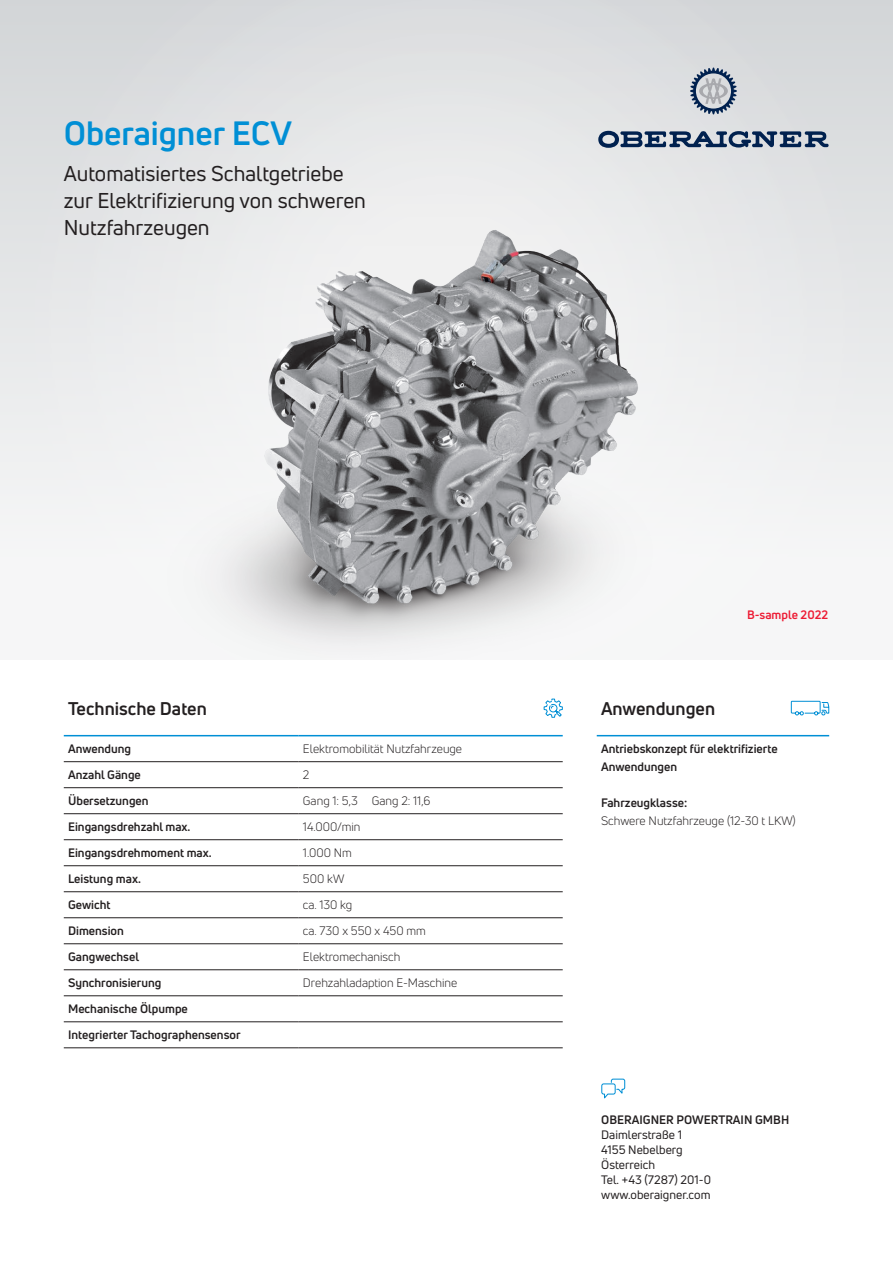
<style>
.page{position:relative;width:893px;height:1263px;background:#fff}
.page>*{position:absolute;margin:0;border:0;box-sizing:border-box;transform-origin:0 0}
.t1{font:700 33px "Uni Neue";color:#008fd5}
.t2{font:21px/27px "Uni Neue";color:#231f20}
.t3{font:700 18px "Uni Neue";color:#231f20}
.t4{font:700 12px/26px "Uni Neue";color:#231f20}
.t5{font:12px "Uni Neue";color:#231f20}
.t6{font:12px/15px "Uni Neue";color:#231f20}
.t7{font:700 12px "Uni Neue";color:#ed1a33}
</style>
<div class="page">
<div style="left:0;top:0;width:893px;height:659px;background:linear-gradient(to bottom,#d8dbdc,#f9f9fa)"></div>
<img style="left:108px;top:192px;width:653px;height:467px">
<hr style="left:64px;top:761px;width:235px;height:1px;background:#231f20">
<hr style="left:299px;top:761px;width:264px;height:1px;background:#231f20">
<hr style="left:64px;top:787px;width:235px;height:1px;background:#231f20">
<hr style="left:299px;top:787px;width:264px;height:1px;background:#231f20">
<hr style="left:64px;top:813px;width:235px;height:1px;background:#231f20">
<hr style="left:299px;top:813px;width:264px;height:1px;background:#231f20">
<hr style="left:64px;top:839px;width:235px;height:1px;background:#231f20">
<hr style="left:299px;top:839px;width:264px;height:1px;background:#231f20">
<hr style="left:64px;top:865px;width:235px;height:1px;background:#231f20">
<hr style="left:299px;top:865px;width:264px;height:1px;background:#231f20">
<hr style="left:64px;top:891px;width:235px;height:1px;background:#231f20">
<hr style="left:299px;top:891px;width:264px;height:1px;background:#231f20">
<hr style="left:64px;top:917px;width:235px;height:1px;background:#231f20">
<hr style="left:299px;top:917px;width:264px;height:1px;background:#231f20">
<hr style="left:64px;top:943px;width:235px;height:1px;background:#231f20">
<hr style="left:299px;top:943px;width:264px;height:1px;background:#231f20">
<hr style="left:64px;top:969px;width:235px;height:1px;background:#231f20">
<hr style="left:299px;top:969px;width:264px;height:1px;background:#231f20">
<hr style="left:64px;top:995px;width:235px;height:1px;background:#231f20">
<hr style="left:299px;top:995px;width:264px;height:1px;background:#231f20">
<hr style="left:64px;top:1021px;width:235px;height:1px;background:#231f20">
<hr style="left:299px;top:1021px;width:264px;height:1px;background:#231f20">
<hr style="left:64px;top:1047px;width:235px;height:1px;background:#231f20">
<hr style="left:299px;top:1047px;width:264px;height:1px;background:#231f20">
<hr style="left:64px;top:735px;width:235px;height:1px;background:#008fd5">
<hr style="left:299px;top:735px;width:264px;height:1px;background:#008fd5">
<hr style="left:597px;top:735px;width:232px;height:1px;background:#008fd5">
<svg style="left:601px;top:1078px;width:25px;height:21px"></svg>
<svg style="left:543px;top:698px;width:20px;height:20px"></svg>
<svg style="left:790px;top:700px;width:40px;height:16px"></svg>
<svg style="left:598px;top:131px;width:231px;height:17px;background:#6b7c95"></svg>
<svg style="left:690px;top:68px;width:47px;height:46px;background:#9ca6b3"></svg>
<h1 class="t1" style="left:64px;top:113px;width:230px">Oberaigner ECV</h1>
<h2 class="t2" style="left:64px;top:160px;width:304px">Automatisiertes Schaltgetriebe zur Elektrifizierung von schweren<br>Nutzfahrzeugen</h2>
<h3 class="t3" style="left:68px;top:697px;width:140px">Technische Daten</h3>
<p class="t4" style="left:68px;top:736px;width:65px">Anwendung</p>
<p class="t5" style="left:303px;top:742px;width:161px">Elektromobilität Nutzfahrzeuge</p>
<p class="t4" style="left:68px;top:762px;width:74px">Anzahl Gänge</p>
<p class="t5" style="left:303px;top:768px;width:8px">2</p>
<p class="t4" style="left:68px;top:788px;width:82px">Übersetzungen</p>
<p class="t5" style="left:303px;top:794px;width:129px">Gang 1: 5,3 Gang 2: 11,6</p>
<p class="t4" style="left:68px;top:814px;width:124px">Eingangsdrehzahl max.</p>
<p class="t5" style="left:303px;top:820px;width:59px">14.000/min</p>
<p class="t4" style="left:68px;top:840px;width:145px">Eingangsdrehmoment max.</p>
<p class="t5" style="left:303px;top:846px;width:50px">1.000 Nm</p>
<p class="t4" style="left:68px;top:866px;width:74px">Leistung max.</p>
<p class="t5" style="left:303px;top:872px;width:43px">500 kW</p>
<p class="t4" style="left:68px;top:892px;width:44px">Gewicht</p>
<p class="t5" style="left:303px;top:898px;width:51px">ca. 130 kg</p>
<p class="t4" style="left:68px;top:918px;width:57px">Dimension</p>
<p class="t5" style="left:303px;top:924px;width:124px">ca. 730 x 550 x 450 mm</p>
<p class="t4" style="left:68px;top:944px;width:72px">Gangwechsel</p>
<p class="t5" style="left:303px;top:950px;width:99px">Elektromechanisch</p>
<p class="t4" style="left:68px;top:970px;width:95px">Synchronisierung</p>
<p class="t5" style="left:303px;top:976px;width:156px">Drehzahladaption E-Maschine</p>
<p class="t4" style="left:68px;top:996px;width:174px">Mechanische Ölpumpe<br>Integrierter Tachographensensor</p>
<p class="t7" style="left:747px;top:607px;width:83px">B-sample 2022</p>
<h3 class="t3" style="left:601px;top:697px;width:116px">Anwendungen</h3>
<p class="t4" style="left:601px;top:740px;width:178px;line-height:18px">Antriebskonzept für elektrifizierte<br>Anwendungen</p>
<p class="t4" style="left:601px;top:790px;width:88px">Fahrzeugklasse:</p>
<p class="t5" style="left:601px;top:814px;width:196px">Schwere Nutzfahrzeuge (12-30 t LKW)</p>
<p class="t4" style="left:601px;top:1107px;width:189px">OBERAIGNER POWERTRAIN GMBH</p>
<p class="t6" style="left:601px;top:1127px;width:111px">Daimlerstraße 1<br>4155 Nebelberg<br>Österreich<br>Tel. +43 (7287) 201-0 www.oberaigner.com</p>
</div>
